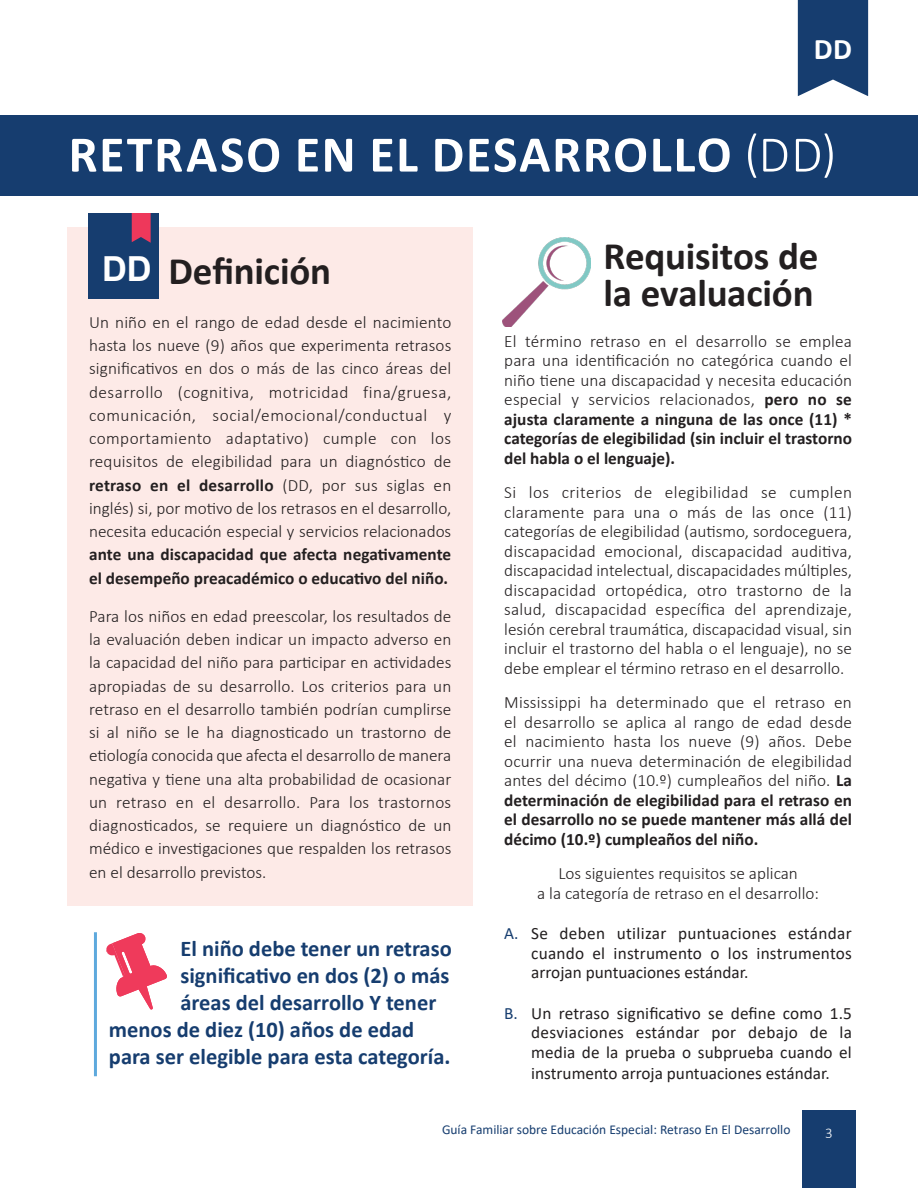
<style>
.page{position:relative;width:918px;height:1188px;background:#fff}
.page>*{position:absolute;margin:0;border:0;box-sizing:border-box;transform-origin:0 0}
.h1_pg_3_left{font:700 51.75px "Calibri";letter-spacing:.03em;color:#fff}
.t1{font:700 39px/37.5px "Calibri";letter-spacing:-.005em;color:#231f20}
.h1_pg_3_left-2{font:700 34.5px "Arial";color:#fff}
.t2{font:700 30px "Calibri";color:#fff}
.pull_quote_left_bord{font:700 22.5px "Calibri";color:#163d6f}
.main{font:300 17.25px/23.2px "Calibri";color:#231f20;text-align:justify}
.t3{font:17.25px/20px "Calibri";color:#231f20;text-align:justify}
.main_span_cols{font:300 17.25px/19.5px "Calibri";color:#231f20;text-align:center}
.t4{font:300 15px "Calibri";color:#fff}
.t5{font:13.5px "Calibri";color:#163d6f}
.s1{font-weight:300}
.s2{font-weight:700}
.s3{color:#163d6f}
</style>
<div class="page">
<div style="left:68px;top:227px;width:405px;height:679px;background:#fdeae7"></div>
<img style="left:503px;top:237px;width:87px;height:90px">
<div style="left:0;top:115px;width:918px;height:81px;background:#163d6f"></div>
<hr style="left:94px;top:932px;width:3px;height:144px;background:#5ea9dd">
<img style="left:106px;top:933px;width:61px;height:77px">
<div style="left:89px;top:213px;width:70px;height:86px;background:#163d6f"></div>
<svg style="left:132px;top:213px;width:19px;height:30px"></svg>
<svg style="left:798px;top:0;width:70px;height:96px;background:#294d7b"></svg>
<div style="left:802px;top:1111px;width:54px;height:77px;background:#163d6f"></div>
<h3 class="t2" style="left:814px;top:28px;width:40px">DD</h3>
<p class="h1_pg_3_left" style="left:69px;top:118px;width:769px">RETRASO EN EL DESARROLLO <span class="s1">(DD)</span></p>
<p class="h1_pg_3_left-2" style="left:102px;top:246px;width:51px">DD</p>
<p class="t1" style="left:168px;top:251px;width:164px">Definición</p>
<p class="main" style="left:89px;top:310px;width:364px">Un niño en el rango de edad desde el nacimiento hasta los nueve (9) años que experimenta retrasos significativos en dos o más de las cinco áreas del desarrollo (cognitiva, motricidad fina/gruesa, comunicación, social/emocional/conductual y comportamiento adaptativo) cumple con los requisitos de elegibilidad para un diagnóstico de <span class="s2">retraso en el desarrollo</span> (DD, por sus siglas en inglés) si, por motivo de los retrasos en el desarrollo, necesita educación especial y servicios relacionados <span class="s2">ante una discapacidad que afecta negativamente el desempeño preacadémico o educativo del niño.</span></p>
<p class="main" style="left:89px;top:604px;width:364px">Para los niños en edad preescolar, los resultados de la evaluación deben indicar un impacto adverso en la capacidad del niño para participar en actividades apropiadas de su desarrollo. Los criterios para un retraso en el desarrollo también podrían cumplirse si al niño se le ha diagnosticado un trastorno de etiología conocida que afecta el desarrollo de manera negativa y tiene una alta probabilidad de ocasionar un retraso en el desarrollo. Para los trastornos diagnosticados, se requiere un diagnóstico de un médico e investigaciones que respalden los retrasos en el desarrollo previstos.</p>
<p class="pull_quote_left_bord" style="left:180px;top:932px;width:273px">El niño debe tener un retraso</p>
<p class="pull_quote_left_bord" style="left:180px;top:959px;width:271px">significativo en dos (2) o más</p>
<p class="pull_quote_left_bord" style="left:180px;top:986px;width:257px">áreas del desarrollo Y tener</p>
<p class="pull_quote_left_bord" style="left:109px;top:1013px;width:307px">menos de diez (10) años de edad</p>
<p class="pull_quote_left_bord" style="left:109px;top:1040px;width:343px">para ser elegible para esta categoría.</p>
<p class="t1" style="left:604px;top:237px;width:216px">Requisitos de la evaluación</p>
<p class="main" style="left:504px;top:331px;width:349px;line-height:19.5px">El término retraso en el desarrollo se emplea para una identificación no categórica cuando el niño tiene una discapacidad y necesita educación especial y servicios relacionados, <span class="s2">pero no se ajusta claramente a ninguna de las once (11) * categorías de elegibilidad (sin incluir el trastorno del habla o el lenguaje).</span></p>
<p class="main" style="left:504px;top:483px;width:349px;line-height:19.5px">Si los criterios de elegibilidad se cumplen claramente para una o más de las once (11) categorías de elegibilidad (autismo, sordoceguera, discapacidad emocional, discapacidad auditiva, discapacidad intelectual, discapacidades múltiples, discapacidad ortopédica, otro trastorno de la salud, discapacidad específica del aprendizaje, lesión cerebral traumática, discapacidad visual, sin incluir el trastorno del habla o el lenguaje), no se debe emplear el término retraso en el desarrollo.</p>
<p class="main" style="left:504px;top:693px;width:349px;line-height:19.5px">Mississippi ha determinado que el retraso en el desarrollo se aplica al rango de edad desde el nacimiento hasta los nueve (9) años. Debe ocurrir una nueva determinación de elegibilidad antes del décimo (10.º) cumpleaños del niño. <span class="s2">La determinación de elegibilidad para el retraso en el desarrollo no se puede mantener más allá del décimo (10.º) cumpleaños del niño.</span></p>
<p class="main_span_cols" style="left:537px;top:864px;width:283px">Los siguientes requisitos se aplican<br>a la categoría de retraso en el desarrollo:</p>
<p class="t3" style="left:531px;top:923px;width:322px;line-height:19.5px;text-indent:-27px"><span class="s3">A.</span> Se deben utilizar puntuaciones estándar cuando el instrumento o los instrumentos arrojan puntuaciones estándar.</p>
<p class="t3" style="left:531px;top:1003px;width:322px;text-indent:-27px"><span class="s3">B.</span> Un retraso significativo se define como 1.5 desviaciones estándar por debajo de la media de la prueba o subprueba cuando el instrumento arroja puntuaciones estándar.</p>
<p class="t5" style="left:442px;top:1121px;width:350px">Guía Familiar sobre Educación Especial: Retraso En El Desarrollo</p>
<p class="t4" style="left:825px;top:1124px;width:9px">3</p>
</div>
